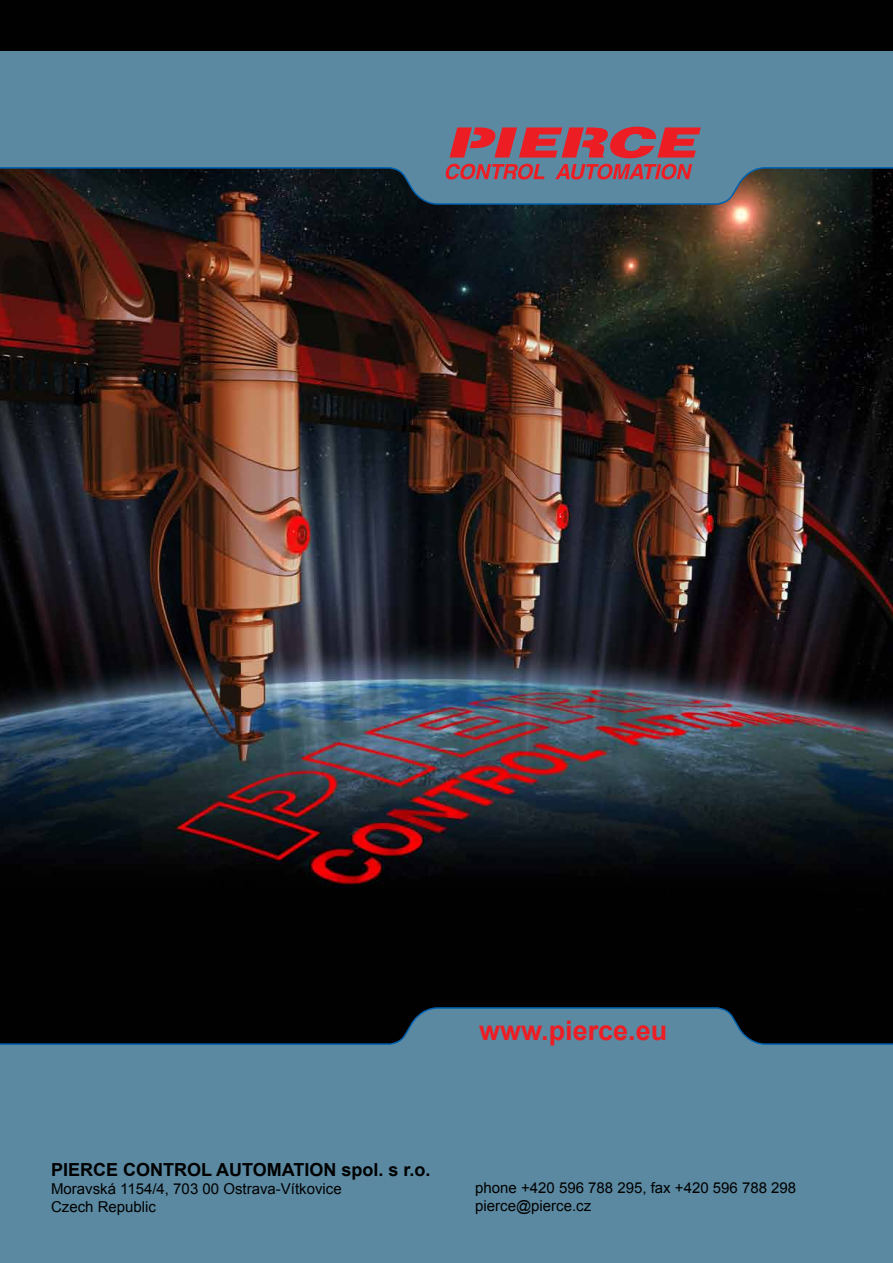
<style>
.page{position:relative;width:893px;height:1263px;background:#fff}
.page>*{position:absolute;margin:0;border:0;box-sizing:border-box;transform-origin:0 0}
.t1{font:700 27px "Arial";color:#ed1d24}
.t2{font:700 18px "Arial";color:#000}
.t3{font:15px/18px "Arial";color:#000}
</style>
<div class="page">
<img style="left:0;top:0;width:893px;height:1006px">
<div style="left:0;top:1044px;width:893px;height:91px;background:#5a89a1"></div>
<svg style="left:0;top:1006px;width:893px;height:39px;background:#1f333e"></svg>
<div style="left:0;top:1080px;width:893px;height:183px;background:#5a89a1"></div>
<div style="left:0;top:77px;width:893px;height:91px;background:#5a89a1"></div>
<div style="left:0;top:51px;width:893px;height:43px;background:#5a89a1"></div>
<svg style="left:0;top:164px;width:893px;height:41px;background:#3c444f"></svg>
<svg style="left:450px;top:127px;width:251px;height:31px"></svg>
<h1 class="t1" style="left:479px;top:1013px;width:190px">www.pierce.eu</h1>
<p class="t2" style="left:51px;top:1158px;width:381px">PIERCE CONTROL AUTOMATION spol. s r.o.</p>
<p class="t3" style="left:51px;top:1180px;width:292px">Moravská 1154/4, 703 00 Ostrava-Vítkovice<br>Czech Republic</p>
<p class="t3" style="left:475px;top:1179px;width:323px">phone +420 596 788 295, fax +420 596 788 298 pierce@pierce.cz</p>
</div>
